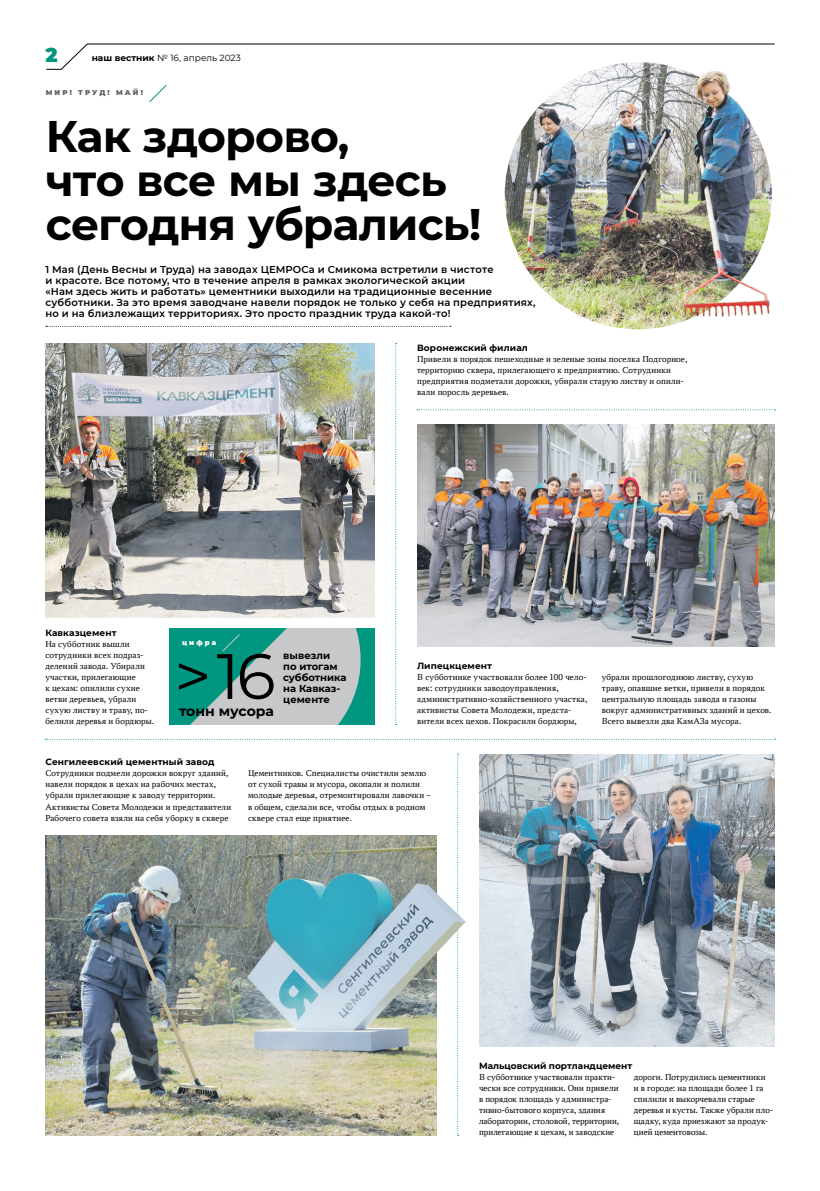
<style>
.page{position:relative;width:820px;height:1191px;background:#fff}
.page>*{position:absolute;margin:0;border:0;box-sizing:border-box;transform-origin:0 0}
.t1{font:64px "Montserrat";color:#000}
.t2{font:700 44.1px/44.1px "Montserrat";letter-spacing:-.02em;color:#000}
.t3{font:900 20px "Montserrat";color:#009680}
.t4{font:700 14px "Montserrat";letter-spacing:-.005em;color:#000}
.t5{font:600 10px/11.1px "Montserrat";letter-spacing:.015em;color:#000}
.t6{font:700 10px/11.1px "Montserrat";color:#000}
.t7{font:9px/11.1px "PT Astra Serif";letter-spacing:.015em;color:#000}
.t8{font:700 9px "Montserrat";letter-spacing:.01em;color:#000}
.t9{font:9px "Montserrat";color:#000}
.t10{font:900 7px "Montserrat";letter-spacing:.3em;color:#636466}
.t11{font:900 7px "Montserrat";letter-spacing:.3em;color:#fff}
.s1{font-weight:700}
</style>
<div class="page">
<svg style="left:46px;top:43px;width:728px;height:27px"></svg>
<img style="left:45px;top:343px;width:329px;height:274px">
<svg style="left:149px;top:85px;width:18px;height:17px"></svg>
<svg style="left:46px;top:326px;width:404px;height:1px"></svg>
<div style="left:169px;top:628px;width:205px;height:96px;background:#009680"></div>
<svg style="left:191px;top:628px;width:170px;height:96px"></svg>
<img style="left:504px;top:62px;width:267px;height:267px;border-radius:132px">
<img style="left:417px;top:424px;width:357px;height:222px">
<img style="left:479px;top:754px;width:295px;height:292px">
<img style="left:45px;top:835px;width:391px;height:300px">
<svg style="left:395px;top:343px;width:1px;height:382px"></svg>
<svg style="left:45px;top:739px;width:730px;height:1px"></svg>
<svg style="left:457px;top:753px;width:1px;height:383px"></svg>
<svg style="left:417px;top:409px;width:358px;height:1px"></svg>
<img style="left:688px;top:69px;width:86px;height:251px">
<img style="left:410px;top:884px;width:55px;height:97px">
<h3 class="t3" style="left:45px;top:39px;width:14px">2</h3>
<p class="t9" style="left:92px;top:51px;width:150px"><span class="s1">наш вестник</span> № 16, апрель 2023</p>
<p class="t10" style="left:46px;top:87px;width:99px">МИР! ТРУД! МАЙ!</p>
<h2 class="t2" style="left:46px;top:112px;width:437px">Как здорово,<br>что все мы здесь сегодня убрались!</h2>
<p class="t5" style="left:45px;top:263px;width:491px">1 Мая (День Весны и Труда) на заводах ЦЕМРОСа и Смикома встретили в чистоте<br>и красоте. Все потому, что в течение апреля в рамках экологической акции<br>«Нам здесь жить и работать» цементники выходили на традиционные весенние субботники. За это время заводчане навели порядок не только у себя на предприятиях, но и на близлежащих территориях. Это просто праздник труда какой-то!</p>
<p class="t8" style="left:417px;top:341px;width:112px">Воронежский филиал</p>
<p class="t7" style="left:417px;top:353px;width:271px">Привели в порядок пешеходные и зеленые зоны поселка Подгорное, территорию сквера, прилегающего к предприятию. Сотрудники предприятия подметали дорожки, убирали старую листву и опили&shy;вали поросль деревьев.</p>
<p class="t8" style="left:45px;top:626px;width:73px">Кавказцемент</p>
<p class="t7" style="left:45px;top:638px;width:110px">На субботник вышли сотрудники всех подраз&shy;делений завода. Убирали участки, прилегающие<br>к цехам: опилили сухие ветви деревьев, убрали сухую листву и траву, по&shy;белили деревья и бордюры.</p>
<p class="t11" style="left:182px;top:637px;width:36px">цифра</p>
<h1 class="t1" style="left:174px;top:632px;width:103px">&gt; 16</h1>
<h3 class="t4" style="left:179px;top:700px;width:96px">тонн мусора</h3>
<p class="t6" style="left:283px;top:649px;width:65px">вывезли<br>по итогам субботника на Кавказ&shy;цементе</p>
<p class="t8" style="left:417px;top:659px;width:76px">Липецкцемент</p>
<p class="t7" style="left:417px;top:671px;width:172px">В субботнике участвовали более 100 чело&shy;век: сотрудники заводоуправления, административно-хозяйственного участка, активисты Совета Молодежи, предста&shy;вители всех цехов. Покрасили бордюры,</p>
<p class="t7" style="left:601px;top:671px;width:171px">убрали прошлогоднюю листву, сухую траву, опавшие ветки, привели в порядок центральную площадь завода и газоны вокруг административных зданий и цехов.<br>Всего вывезли два КамАЗа мусора.</p>
<p class="t8" style="left:45px;top:755px;width:170px">Сенгилеевский цементный завод</p>
<p class="t7" style="left:45px;top:767px;width:187px">Сотрудники подмели дорожки вокруг зданий, навели порядок в цехах на рабочих местах, убрали прилегающие к заводу территории.<br>Активисты Совета Молодежи и представители Рабочего совета взяли на себя уборку в сквере</p>
<p class="t7" style="left:248px;top:767px;width:184px">Цементников. Специалисты очистили землю от сухой травы и мусора, окопали и полили молодые деревья, отремонтировали лавочки – в общем, сделали все, чтобы отдых в родном сквере стал еще приятнее.</p>
<p class="t8" style="left:479px;top:1059px;width:155px">Мальцовский портландцемент</p>
<p class="t7" style="left:479px;top:1071px;width:141px">В субботнике участвовали практи&shy;чески все сотрудники. Они привели в порядок площадь у администра&shy;тивно-бытового корпуса, здания лаборатории, столовой, территории, прилегающие к цехам, и заводские</p>
<p class="t7" style="left:633px;top:1071px;width:141px">дороги. Потрудились цементники<br>и в городе: на площади более 1 га спилили и выкорчевали старые деревья и кусты. Также убрали пло&shy;щадку, куда приезжают за продук&shy;цией цементовозы.</p>
</div>
